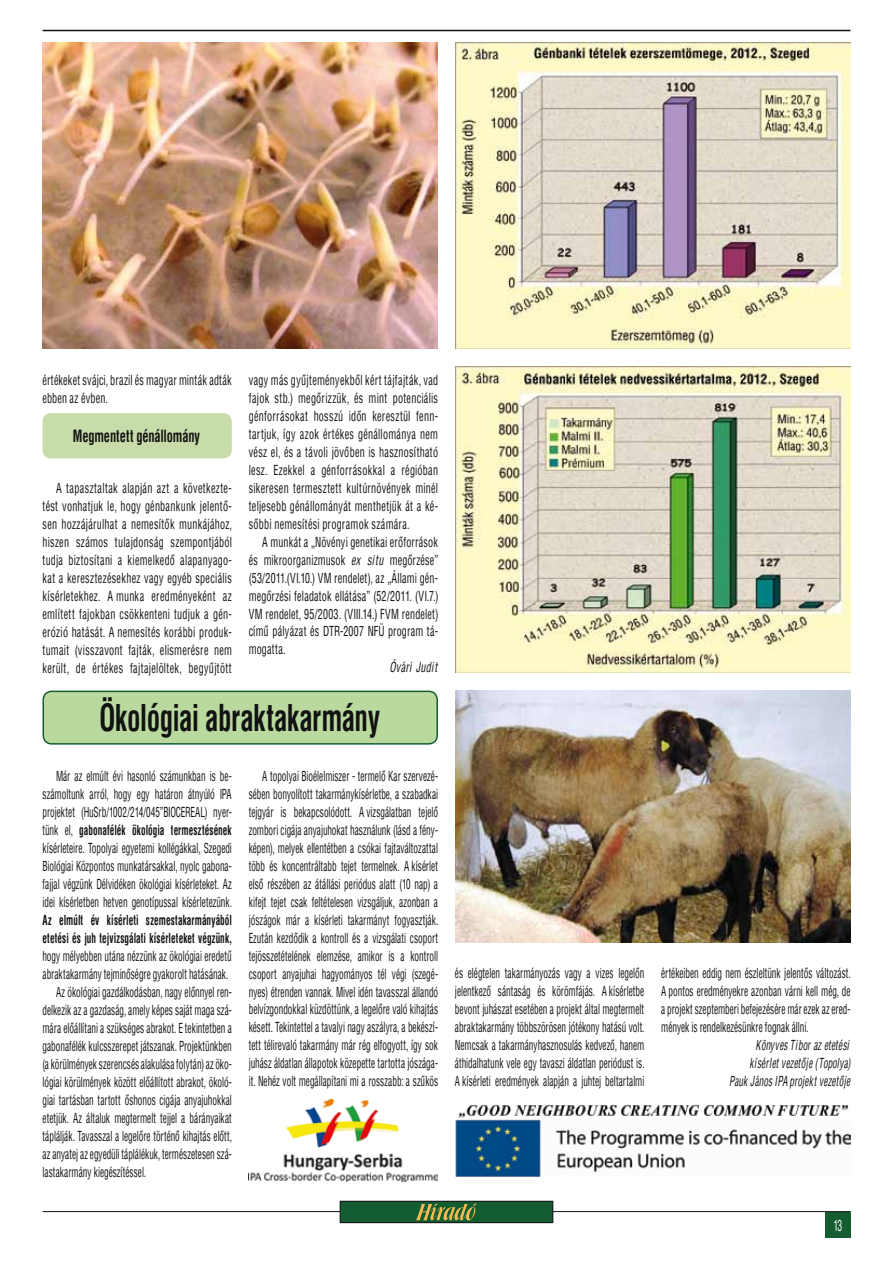
<style>
.page{position:relative;width:893px;height:1263px;background:#fff}
.page>*{position:absolute;margin:0;border:0;box-sizing:border-box;transform-origin:0 0}
.t1{font:700 condensed 36px "Switzerland HUN";color:#121212}
.t2{font:700 condensed 16.5px "Switzerland HUN";letter-spacing:.005em;color:#121212}
.t3{font:condensed 15px "Switzerland HUN";color:#fff;scale:.85 1}
.t4{font:condensed 13.5px/18px "Switzerland HUN";letter-spacing:.015em;color:#121212;text-align:justify;scale:.91 1}
.t5{font:condensed 13.5px/18px "Switzerland HUN";letter-spacing:.015em;color:#121212;text-align:justify}
.t6{font:700 condensed 13.5px/18px "Switzerland HUN";letter-spacing:.015em;color:#121212;scale:.91 1}
.t7{font:italic condensed 13.5px/18px "Switzerland HUN";letter-spacing:-.005em;color:#121212;text-align:right;scale:.91 1}
.t8{font:italic condensed 13.5px "Switzerland HUN";letter-spacing:-.005em;color:#121212}
.s1{font-style:italic}
.s2{font-weight:700}
</style>
<div class="page">
<div style="left:825px;top:1212px;width:25px;height:25px;background:#135d31"></div>
<hr style="left:43px;top:30px;width:807px;height:1px;background:#121212">
<hr style="left:43px;top:1211px;width:807px;height:1px;background:#121212">
<div style="left:340px;top:1201px;width:213px;height:22px;background:#135d31"></div>
<svg style="left:416px;top:1203px;width:60px;height:17px"></svg>
<div style="left:340px;top:1201px;width:213px;height:22px;border:1px solid #121212"></div>
<div style="left:43px;top:691px;width:394px;height:53px;background:#b9d99f;border-radius:9px"></div>
<div style="left:43px;top:691px;width:395px;height:54px;border:2px solid #135d31;border-radius:9px"></div>
<div style="left:43px;top:413px;width:189px;height:45px;background:#c7dca8;border-radius:9px"></div>
<img style="left:43px;top:43px;width:395px;height:306px">
<img style="left:455px;top:43px;width:396px;height:306px">
<img style="left:455px;top:367px;width:396px;height:306px">
<img style="left:455px;top:691px;width:396px;height:252px">
<img style="left:455px;top:1104px;width:396px;height:73px">
<img style="left:249px;top:1100px;width:189px;height:81px">
<p class="t5" style="left:43px;top:370px;width:191px">értékeket svájci, brazil és magyar minták adták ebben az évben.</p>
<p class="t2" style="left:73px;top:426px;width:129px">Megmentett génállomány</p>
<p class="t5" style="left:43px;top:478px;width:191px;text-indent:14px">A tapasztaltak alapján azt a következte&shy;tést vonhatjuk le, hogy génbankunk jelentő&shy;sen hozzájárulhat a nemesítők munkájához, hiszen számos tulajdonság szempontjából tudja biztosítani a kiemelkedő alapanyago&shy;kat a keresztezésekhez vagy egyéb speciális kísérletekhez. A munka eredményeként az említett fajokban csökkenteni tudjuk a gén&shy;erózió hatását. A nemesítés korábbi produk&shy;tumait (visszavont fajták, elismerésre nem került, de értékes fajtajelöltek, begyűjtött</p>
<p class="t5" style="left:249px;top:370px;width:191px">vagy más gyűjteményekből kért tájfajták, vad fajok stb.) megőrizzük, és mint potenciális génforrásokat hosszú időn keresztül fenn&shy;tartjuk, így azok értékes génállománya nem vész el, és a távoli jövőben is hasznosítható lesz. Ezekkel a génforrásokkal a régióban sikeresen termesztett kultúrnövények minél teljesebb génállományát menthetjük át a ké&shy;sőbbi nemesítési programok számára.</p>
<p class="t5" style="left:249px;top:532px;width:191px;text-indent:14px">A munkát a „Növényi genetikai erőforrások és mikroorganizmusok <span class="s1">ex situ</span> megőrzése” (53/2011.(VI.10.) VM rendelet), az „Állami gén&shy;megőrzési feladatok ellátása” (52/2011. (VI.7.)<br>VM rendelet, 95/2003. (VIII.14.) FVM rendelet) című pályázat és DTR-2007 NFÜ program tá&shy;mogatta.</p>
<p class="t8" style="left:390px;top:659px;width:50px">Óvári Judit</p>
<h1 class="t1" style="left:99px;top:696px;width:282px">Ökológiai abraktakarmány</h1>
<p class="t4" style="left:43px;top:766px;width:209px;text-indent:14px">Már az elmúlt évi hasonló számunkban is be&shy;számoltunk arról, hogy egy határon átnyúló IPA projektet (HuSrb/1002/214/045”BIOCEREAL) nyer&shy;tünk el, <span class="s2">gabonafélék ökológia termesztésének </span>kísérleteire. Topolyai egyetemi kollégákkal, Szegedi Biológiai Központos munkatársakkal, nyolc gabona&shy;fajjal végzünk Délvidéken ökológiai kísérleteket. Az idei kísérletben hetven genotípussal kísérletezünk.</p>
<p class="t6" style="left:43px;top:910px;width:209px">Az elmúlt év kísérleti szemestakarmányából etetési és juh tejvizsgálati kísérleteket végzünk,</p>
<p class="t4" style="left:43px;top:946px;width:209px">hogy mélyebben utána nézzünk az ökológiai eredetű</p>
<p class="t4" style="left:43px;top:964px;width:205px">abraktakarmány tejminőségre gyakorolt hatásának.</p>
<p class="t4" style="left:56px;top:982px;width:195px">Az ökológiai gazdálkodásban, nagy előnnyel ren-</p>
<p class="t4" style="left:43px;top:1000px;width:209px">delkezik az a gazdaság, amely képes saját maga szá-</p>
<p class="t4" style="left:43px;top:1018px;width:209px">mára előállítani a szükséges abrakot. E tekintetben a</p>
<p class="t4" style="left:43px;top:1036px;width:209px">gabonafélék kulcsszerepet játszanak. Projektünkben</p>
<p class="t4" style="left:43px;top:1054px;width:209px">(a körülmények szerencsés alakulása folytán) az öko-</p>
<p class="t4" style="left:43px;top:1072px;width:209px">lógiai körülmények között előállított abrakot, ökoló-</p>
<p class="t4" style="left:43px;top:1090px;width:209px">giai tartásban tartott őshonos cigája anyajuhokkal</p>
<p class="t4" style="left:43px;top:1108px;width:209px">etetjük. Az általuk megtermelt tejjel a bárányaikat</p>
<p class="t4" style="left:43px;top:1126px;width:209px">táplálják. Tavasszal a legelőre történő kihajtás előtt,</p>
<p class="t4" style="left:43px;top:1144px;width:209px">az anyatej az egyedüli táplálékuk, természetesen szá-</p>
<p class="t4" style="left:43px;top:1162px;width:115px">lastakarmány kiegészítéssel.</p>
<p class="t4" style="left:249px;top:766px;width:209px;text-indent:14px">A topolyai Bioélelmiszer - termelő Kar szervezé&shy;sében bonyolított takarmánykísérletbe, a szabadkai tejgyár is bekapcsolódott. A vizsgálatban tejelő zombori cigája anyajuhokat használunk (lásd a fény&shy;képen), melyek ellentétben a csókai fajtaváltozattal több és koncentráltabb tejet termelnek. A kísérlet első részében az átállási periódus alatt (10 nap) a kifejt tejet csak feltételesen vizsgáljuk, azonban a jószágok már a kísérleti takarmányt fogyasztják.<br>Ezután kezdődik a kontroll és a vizsgálati csoport tejösszetételének elemzése, amikor is a kontroll csoport anyajuhai hagyományos tél végi (szegé&shy;nyes) étrenden vannak. Mivel idén tavasszal állandó belvízgondokkal küzdöttünk, a legelőre való kihajtás késett. Tekintettel a tavalyi nagy aszályra, a bekészí&shy;tett télirevaló takarmány már rég elfogyott, így sok juhász áldatlan állapotok közepette tartotta jószága&shy;it. Nehéz volt megállapítani mi a rosszabb: a szűkös</p>
<p class="t4" style="left:455px;top:964px;width:209px">és elégtelen takarmányozás vagy a vizes legelőn jelentkező sántaság és körömfájás. A kísérletbe bevont juhászat esetében a projekt által megtermelt abraktakarmány többszörösen jótékony hatású volt.<br>Nemcsak a takarmányhasznosulás kedvező, hanem áthidalhatunk vele egy tavaszi áldatlan periódust is.<br>A kísérleti eredmények alapján a juhtej beltartalmi</p>
<p class="t4" style="left:661px;top:964px;width:209px">értékeiben eddig nem észleltünk jelentős változást.<br>A pontos eredményekre azonban várni kell még, de a projekt szeptemberi befejezésére már ezek az ered&shy;mények is rendelkezésünkre fognak állni.</p>
<p class="t7" style="left:729px;top:1036px;width:135px">Könyves Tibor az etetési kísérlet vezetője (Topolya)<br>Pauk János IPA projekt vezetője</p>
<p class="t3" style="left:833px;top:1216px;width:12px">13</p>
</div>
